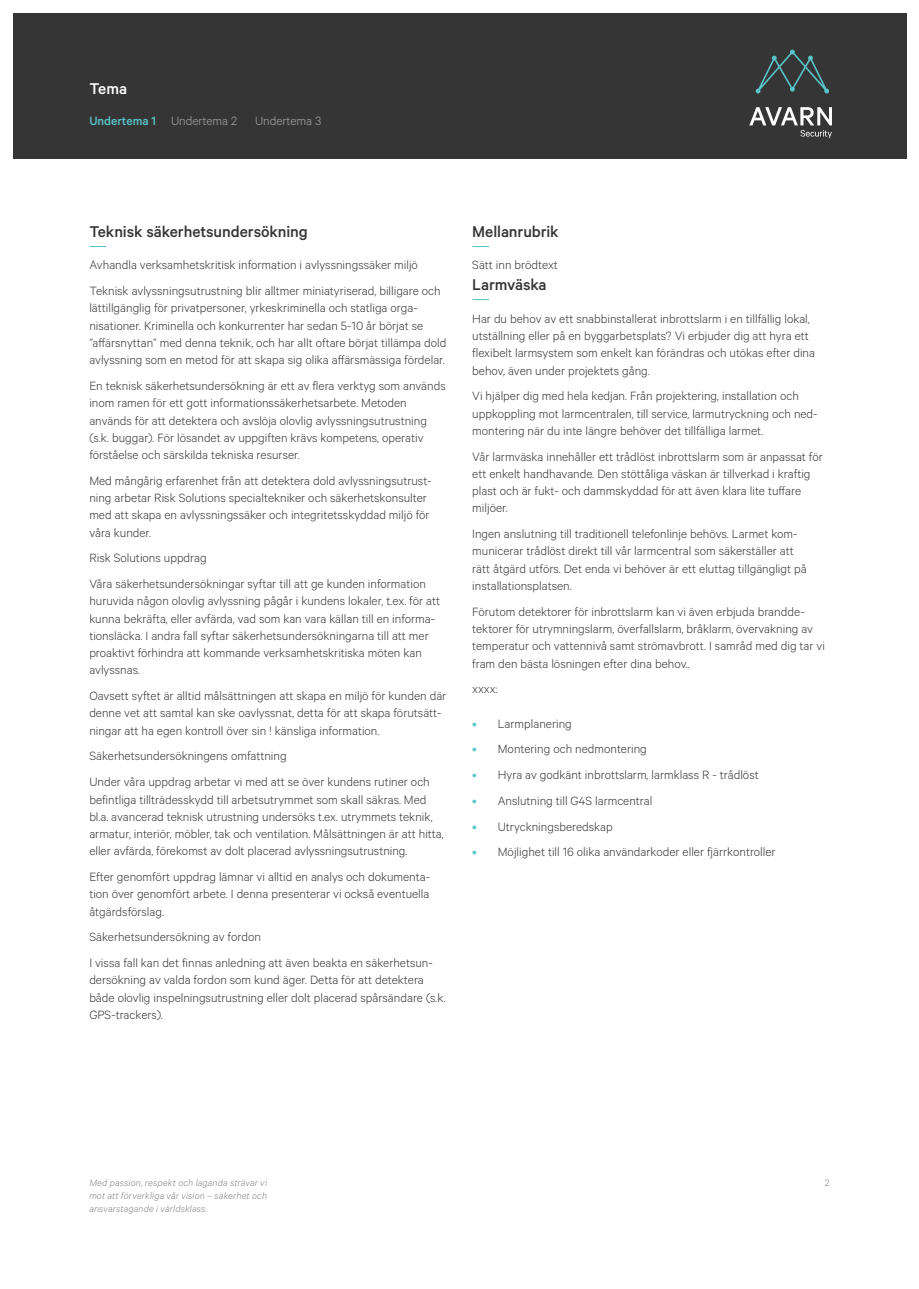
<style>
.page{position:relative;width:919px;height:1289px;background:#fff}
.page>*{position:absolute;margin:0;border:0;box-sizing:border-box;transform-origin:0 0}
.Mellanrubrik{font:500 17.55px "Calibre";letter-spacing:-.005em;color:#363536}
.Huvudtemat{font:500 17.55px "Calibre";color:#fff}
.Mellanrubrik_streck{font:17.55px "Myriad Pro";color:#57c5c9}
.Brödtext{font:300 13.5px/17.2px "Calibre";color:#363536}
.Undertema{font:500 13.5px "Calibre";color:#57c5c9}
.Mellanrubrik_streck-2{font:300 13.5px "Calibre";color:#363536}
.Undertema-2{font:300 13.5px "Calibre";color:#a8a9ad}
.t1{font:italic 300 10.5px/12.8px "Calibre";letter-spacing:.015em;color:#808285;text-align:justify}
.t2{font:300 10.5px "Calibre";color:#808285}
.s1{font-weight:300;color:#a8a9ad}
.s2{font-weight:400;color:#57c5c9}
</style>
<div class="page">
<div style="left:13px;top:13px;width:893px;height:145px;background:#363536"></div>
<svg style="left:755px;top:50px;width:74px;height:43px"></svg>
<svg style="left:749px;top:107px;width:82px;height:31px"></svg>
<p class="Huvudtemat" style="left:89px;top:78px;width:39px">Tema</p>
<p class="Undertema" style="left:89px;top:113px;width:149px">Undertema 1 <span class="s1">Undertema 2</span></p>
<p class="Undertema-2" style="left:255px;top:113px;width:68px">Undertema 3</p>
<p class="Mellanrubrik" style="left:89px;top:221px;width:220px">Teknisk säkerhetsundersökning</p>
<p class="Mellanrubrik_streck" style="left:89px;top:234px;width:19px">—</p>
<p class="Brödtext" style="left:89px;top:256px;width:330px">Avhandla verksamhetskritisk information i avlyssningssäker miljö</p>
<p class="Brödtext" style="left:89px;top:282px;width:358px">Teknisk avlyssningsutrustning blir alltmer miniatyriserad, billigare och lättillgänglig för privatpersoner, yrkeskriminella och statliga orga&shy;nisationer. Kriminella och konkurrenter har sedan 5-10 år börjat se ”affärsnyttan” med denna teknik, och har allt oftare börjat tillämpa dold avlyssning som en metod för att skapa sig olika affärsmässiga fördelar.</p>
<p class="Brödtext" style="left:89px;top:376px;width:358px">En teknisk säkerhetsundersökning är ett av flera verktyg som används inom ramen för ett gott informationssäkerhetsarbete. Metoden används för att detektera och avslöja olovlig avlyssningsutrustning (s.k. buggar). För lösandet av uppgiften krävs kompetens, operativ förståelse och särskilda tekniska resurser.</p>
<p class="Brödtext" style="left:89px;top:471px;width:343px">Med mångårig erfarenhet från att detektera dold avlyssningsutrust&shy;ning arbetar Risk Solutions specialtekniker och säkerhetskonsulter med att skapa en avlyssningssäker och integritetsskyddad miljö för våra kunder.</p>
<p class="Brödtext" style="left:89px;top:549px;width:119px">Risk Solutions uppdrag</p>
<p class="Brödtext" style="left:89px;top:574px;width:352px">Våra säkerhetsundersökningar syftar till att ge kunden information huruvida någon olovlig avlyssning pågår i kundens lokaler, t.ex. för att kunna bekräfta, eller avfärda, vad som kan vara källan till en informa&shy;tionsläcka. I andra fall syftar säkerhetsundersökningarna till att mer proaktivt förhindra att kommande verksamhetskritiska möten kan avlyssnas.</p>
<p class="Brödtext" style="left:89px;top:686px;width:358px">Oavsett syftet är alltid målsättningen att skapa en miljö för kunden där denne vet att samtal kan ske oavlyssnat, detta för att skapa förutsätt&shy;ningar att ha egen kontroll över sin ! känsliga information.</p>
<p class="Brödtext" style="left:89px;top:747px;width:199px">Säkerhetsundersökningens omfattning</p>
<p class="Brödtext" style="left:89px;top:772px;width:356px">Under våra uppdrag arbetar vi med att se över kundens rutiner och befintliga tillträdesskydd till arbetsutrymmet som skall säkras. Med bl.a. avancerad teknisk utrustning undersöks t.ex. utrymmets teknik, armatur, interiör, möbler, tak och ventilation. Målsättningen är att hitta, eller avfärda, förekomst av dolt placerad avlyssningsutrustning.</p>
<p class="Brödtext" style="left:89px;top:867px;width:342px;text-align:justify">Efter genomfört uppdrag lämnar vi alltid en analys och dokumenta&shy;tion över genomfört arbete. I denna presenterar vi också eventuella åtgärdsförslag.</p>
<p class="Brödtext" style="left:89px;top:927px;width:173px">Säkerhetsundersökning av fordon</p>
<p class="Brödtext" style="left:89px;top:953px;width:358px">I vissa fall kan det finnas anledning att även beakta en säkerhetsun&shy;dersökning av valda fordon som kund äger. Detta för att detektera både olovlig inspelningsutrustning eller dolt placerad spårsändare (s.k.<br>GPS-trackers).</p>
<p class="Mellanrubrik" style="left:472px;top:221px;width:88px">Mellanrubrik</p>
<p class="Mellanrubrik_streck" style="left:472px;top:234px;width:19px">—</p>
<p class="Mellanrubrik_streck-2" style="left:472px;top:257px;width:87px">Sätt inn brödtext</p>
<p class="Mellanrubrik" style="left:472px;top:274px;width:76px">Larmväska</p>
<p class="Mellanrubrik_streck" style="left:472px;top:287px;width:19px">—</p>
<p class="Brödtext" style="left:472px;top:309px;width:344px">Har du behov av ett snabbinstallerat inbrottslarm i en tillfällig lokal, utställning eller på en byggarbetsplats? Vi erbjuder dig att hyra ett flexibelt larmsystem som enkelt kan förändras och utökas efter dina behov, även under projektets gång.</p>
<p class="Brödtext" style="left:472px;top:387px;width:347px">Vi hjälper dig med hela kedjan. Från projektering, installation och uppkoppling mot larmcentralen, till service, larmutryckning och ned&shy;montering när du inte längre behöver det tillfälliga larmet.</p>
<p class="Brödtext" style="left:472px;top:447px;width:352px">Vår larmväska innehåller ett trådlöst inbrottslarm som är anpassat för ett enkelt handhavande. Den stöttåliga väskan är tillverkad i kraftig plast och är fukt- och dammskyddad för att även klara lite tuffare miljöer.</p>
<p class="Brödtext" style="left:472px;top:525px;width:336px">Ingen anslutning till traditionell telefonlinje behövs. Larmet kom&shy;municerar trådlöst direkt till vår larmcentral som säkerställer att rätt åtgärd utförs. Det enda vi behöver är ett eluttag tillgängligt på installationsplatsen.</p>
<p class="Brödtext" style="left:472px;top:602px;width:354px">Förutom detektorer för inbrottslarm kan vi även erbjuda brandde&shy;tektorer för utrymningslarm, överfallslarm, bråklarm, övervakning av temperatur och vattennivå samt strömavbrott. I samråd med dig tar vi fram den bästa lösningen efter dina behov..</p>
<p class="Brödtext" style="left:472px;top:680px;width:27px">xxxx:</p>
<p class="Brödtext" style="left:472px;top:714px;width:101px"><span class="s2">•</span> Larmplanering</p>
<p class="Brödtext" style="left:472px;top:740px;width:176px"><span class="s2">•</span> Montering och nedmontering</p>
<p class="Brödtext" style="left:472px;top:765px;width:288px"><span class="s2">•</span> Hyra av godkänt inbrottslarm, larmklass R - trådlöst</p>
<p class="Brödtext" style="left:472px;top:791px;width:182px"><span class="s2">•</span> Anslutning till G4S larmcentral</p>
<p class="Brödtext" style="left:472px;top:817px;width:142px"><span class="s2">•</span> Utryckningsberedskap</p>
<p class="Brödtext" style="left:472px;top:843px;width:305px"><span class="s2">•</span> Möjlighet till 16 olika användarkoder eller fjärrkontroller</p>
<p class="t1" style="left:89px;top:1176px;width:179px">Med passion, respekt och laganda strävar vi mot att förverkliga vår vision – säkerhet och ansvarstagande i världsklass.</p>
<p class="t2" style="left:824px;top:1176px;width:6px">2</p>
</div>
